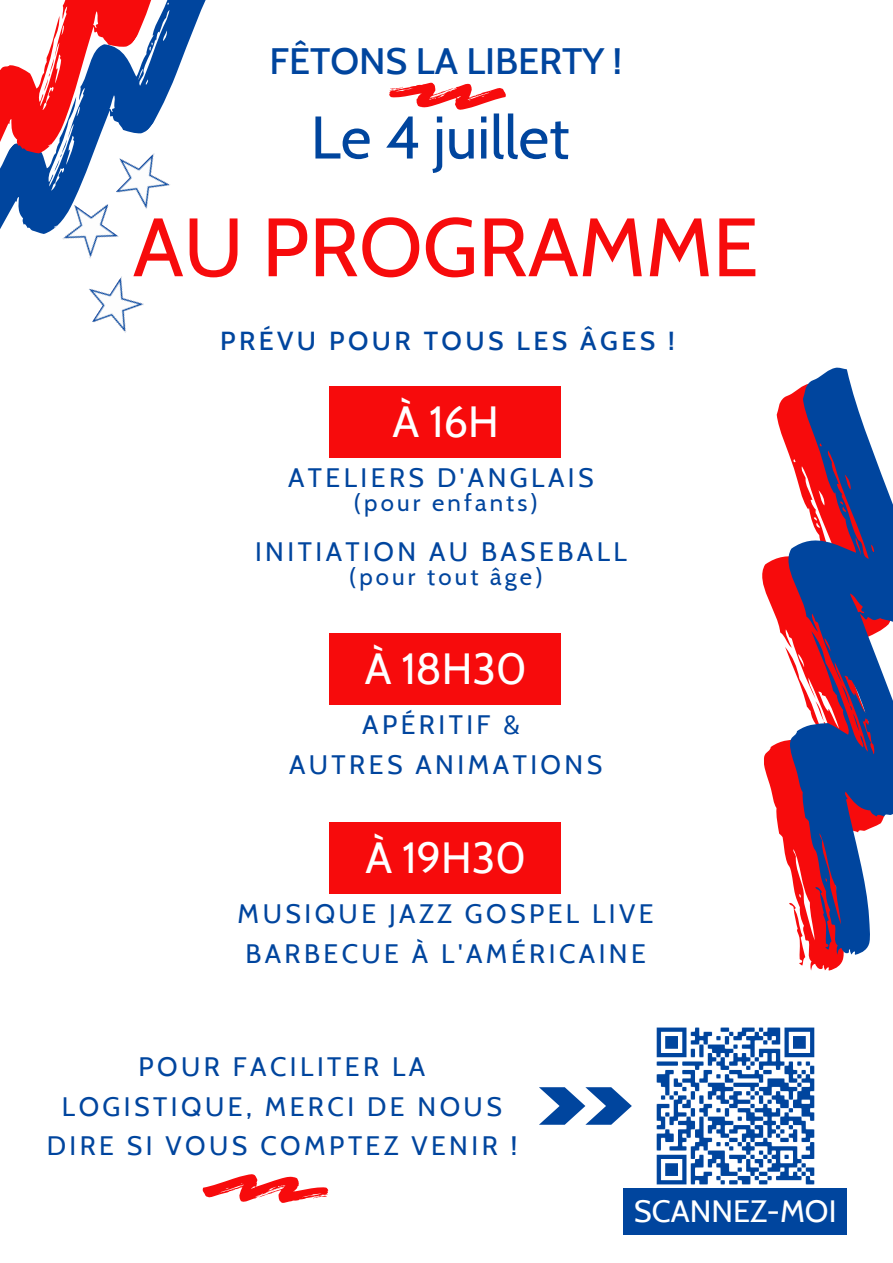
<style>
.page{position:relative;width:893px;height:1263px;background:#fff}
.page>*{position:absolute;margin:0;border:0;box-sizing:border-box;transform-origin:0 0}
.t1{font:82.5px "Cabin";color:#f70b0c}
.t2{font:60px "Cabin";color:#00459e}
.t3{font:43.5px "Cabin";color:#fff}
.t4{font:500 37.5px "Cabin";color:#00459e}
.t5{font:30.75px "Cabin";color:#fff}
.t6{font:26.62px/39.4px "Cabin";letter-spacing:.13em;color:#00459e;text-align:center}
.t7{font:500 26.62px "Cabin";letter-spacing:.13em;color:#00459e}
.t8{font:24px "Cabin";letter-spacing:.13em;color:#00459e}
</style>
<div class="page">
<svg style="left:203px;top:1174px;width:125px;height:29px"></svg>
<svg style="left:762px;top:559px;width:82px;height:412px"></svg>
<svg style="left:775px;top:367px;width:118px;height:590px"></svg>
<svg style="left:841px;top:685px;width:18px;height:46px"></svg>
<img style="left:118px;top:323px;width:8px;height:10px">
<img style="left:629px;top:1027px;width:212px;height:162px">
<div style="left:623px;top:1189px;width:224px;height:46px;background:#00459e"></div>
<div style="left:329px;top:633px;width:231px;height:72px;background:#f70b0c"></div>
<div style="left:329px;top:386px;width:231px;height:72px;background:#f70b0c"></div>
<div style="left:329px;top:822px;width:231px;height:72px;background:#f70b0c"></div>
<svg style="left:539px;top:1087px;width:93px;height:38px"></svg>
<svg style="left:389px;top:83px;width:117px;height:27px"></svg>
<svg style="left:86px;top:245px;width:58px;height:78px"></svg>
<svg style="left:0;top:0;width:206px;height:245px"></svg>
<svg style="left:41px;top:59px;width:17px;height:32px"></svg>
<p class="t4" style="left:269px;top:38px;width:354px">FÊTONS LA LIBERTY !</p>
<p class="t2" style="left:311px;top:101px;width:260px">Le 4 juillet</p>
<p class="t1" style="left:133px;top:197px;width:627px">AU PROGRAMME</p>
<p class="t7" style="left:220px;top:324px;width:456px">PRÉVU POUR TOUS LES ÂGES !</p>
<p class="t3" style="left:392px;top:395px;width:108px">À 16H</p>
<p class="t6" style="left:288px;top:458px;width:307px">ATELIERS D'ANGLAIS</p>
<p class="t8" style="left:354px;top:488px;width:186px">(pour enfants)</p>
<p class="t6" style="left:255px;top:531px;width:373px">INITIATION AU BASEBALL</p>
<p class="t8" style="left:349px;top:562px;width:195px">(pour tout âge)</p>
<p class="t3" style="left:365px;top:642px;width:163px">À 18H30</p>
<p class="t6" style="left:362px;top:705px;width:159px">APÉRITIF &amp;</p>
<p class="t6" style="left:289px;top:744px;width:315px">AUTRES ANIMATIONS</p>
<p class="t3" style="left:365px;top:831px;width:162px">À 19H30</p>
<p class="t6" style="left:238px;top:894px;width:417px">MUSIQUE JAZZ GOSPEL LIVE</p>
<p class="t6" style="left:245px;top:933px;width:402px">BARBECUE À L'AMÉRICAINE</p>
<p class="t6" style="left:47px;top:1047px;width:472px">POUR FACILITER LA<br>LOGISTIQUE, MERCI DE NOUS<br>DIRE SI VOUS COMPTEZ VENIR !</p>
<p class="t5" style="left:634px;top:1193px;width:204px">SCANNEZ-MOI</p>
</div>
